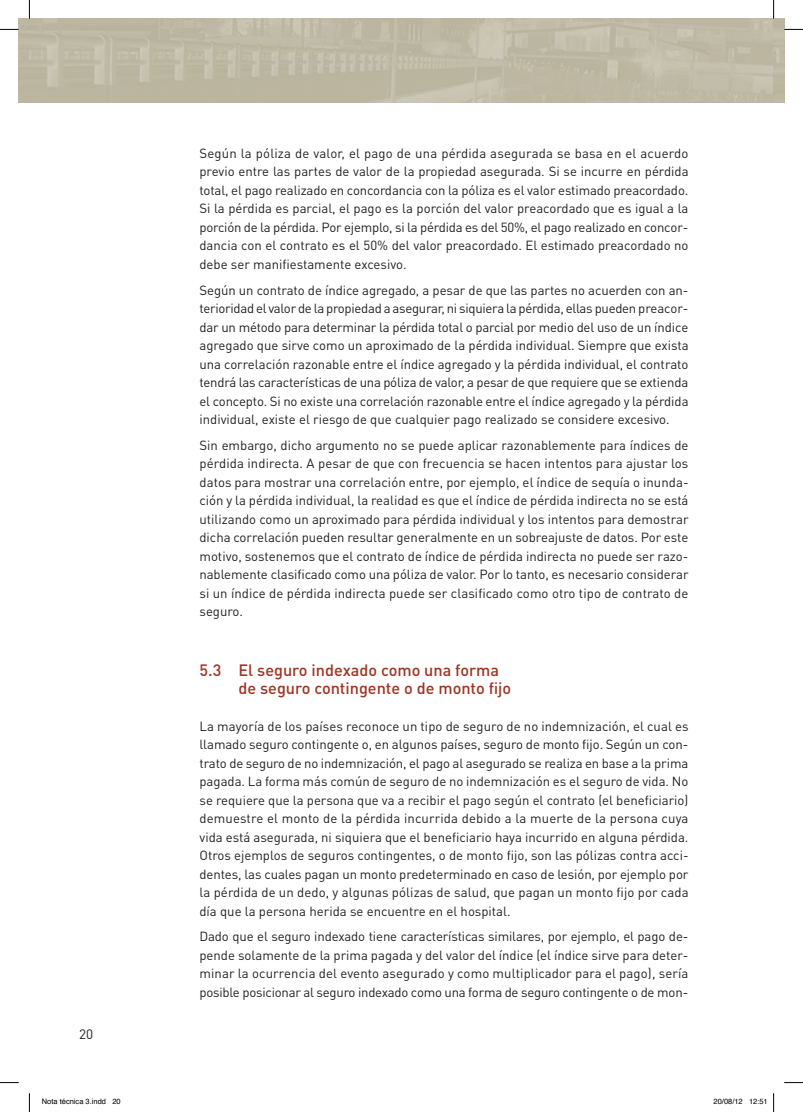
<style>
.page{position:relative;width:803px;height:1112px;background:#fff}
.page>*{position:absolute;margin:0;border:0;box-sizing:border-box;transform-origin:0 0}
.t1{font:500 16.25px/17.5px "DIN Pro";color:#a03422}
.t2{font:13.5px "DIN Pro";color:#231f20}
.t3{font:13.12px/18.5px "DIN Pro";color:#231f20;text-align:justify}
.t4{font:7.5px "Helvetica";color:#000}
</style>
<div class="page">
<img style="left:19px;top:19px;width:754px;height:83px">
<div style="left:773px;top:19px;width:11px;height:83px;background:#beb8a4"></div>
<svg style="left:0;top:29px;width:19px;height:1px"></svg>
<svg style="left:784px;top:29px;width:19px;height:1px"></svg>
<svg style="left:0;top:1082px;width:19px;height:1px"></svg>
<svg style="left:784px;top:1082px;width:19px;height:1px"></svg>
<svg style="left:29px;top:0;width:1px;height:19px"></svg>
<svg style="left:29px;top:1093px;width:1px;height:18px"></svg>
<svg style="left:773px;top:0;width:1px;height:19px"></svg>
<svg style="left:773px;top:1093px;width:1px;height:18px"></svg>
<p class="t3" style="left:199px;top:143px;width:491px">Según la póliza de valor, el pago de una pérdida asegurada se basa en el acuerdo previo entre las partes de valor de la propiedad asegurada. Si se incurre en pérdida total, el pago realizado en concordancia con la póliza es el valor estimado preacordado.<br>Si la pérdida es parcial, el pago es la porción del valor preacordado que es igual a la porción de la pérdida. Por ejemplo, si la pérdida es del 50%, el pago realizado en concor&shy;dancia con el contrato es el 50% del valor preacordado. El estimado preacordado no debe ser manifiestamente excesivo.</p>
<p class="t3" style="left:199px;top:280px;width:491px">Según un contrato de índice agregado, a pesar de que las partes no acuerden con an&shy;terioridad el valor de la propiedad a asegurar, ni siquiera la pérdida, ellas pueden preacor&shy;dar un método para determinar la pérdida total o parcial por medio del uso de un índice agregado que sirve como un aproximado de la pérdida individual. Siempre que exista una correlación razonable entre el índice agregado y la pérdida individual, el contrato tendrá las características de una póliza de valor, a pesar de que requiere que se extienda el concepto. Si no existe una correlación razonable entre el índice agregado y la pérdida individual, existe el riesgo de que cualquier pago realizado se considere excesivo.</p>
<p class="t3" style="left:199px;top:435px;width:491px">Sin embargo, dicho argumento no se puede aplicar razonablemente para índices de pérdida indirecta. A pesar de que con frecuencia se hacen intentos para ajustar los datos para mostrar una correlación entre, por ejemplo, el índice de sequía o inunda&shy;ción y la pérdida individual, la realidad es que el índice de pérdida indirecta no se está utilizando como un aproximado para pérdida individual y los intentos para demostrar dicha correlación pueden resultar generalmente en un sobreajuste de datos. Por este motivo, sostenemos que el contrato de índice de pérdida indirecta no puede ser razo&shy;nablemente clasificado como una póliza de valor. Por lo tanto, es necesario considerar si un índice de pérdida indirecta puede ser clasificado como otro tipo de contrato de seguro.</p>
<p class="t2" style="left:79px;top:1024px;width:16px">20</p>
<p class="t1" style="left:238px;top:660px;width:274px;text-indent:-39px">5.3 El seguro indexado como una forma de seguro contingente o de monto fijo</p>
<p class="t3" style="left:199px;top:715px;width:491px">La mayoría de los países reconoce un tipo de seguro de no indemnización, el cual es llamado seguro contingente o, en algunos países, seguro de monto fijo. Según un con&shy;trato de seguro de no indemnización, el pago al asegurado se realiza en base a la prima pagada. La forma más común de seguro de no indemnización es el seguro de vida. No se requiere que la persona que va a recibir el pago según el contrato (el beneficiario) demuestre el monto de la pérdida incurrida debido a la muerte de la persona cuya vida está asegurada, ni siquiera que el beneficiario haya incurrido en alguna pérdida.<br>Otros ejemplos de seguros contingentes, o de monto fijo, son las pólizas contra acci&shy;dentes, las cuales pagan un monto predeterminado en caso de lesión, por ejemplo por la pérdida de un dedo, y algunas pólizas de salud, que pagan un monto fijo por cada día que la persona herida se encuentre en el hospital.</p>
<p class="t3" style="left:199px;top:926px;width:490px">Dado que el seguro indexado tiene características similares, por ejemplo, el pago de&shy;pende solamente de la prima pagada y del valor del índice (el índice sirve para deter&shy;minar la ocurrencia del evento asegurado y como multiplicador para el pago), sería posible posicionar al seguro indexado como una forma de seguro contingente o de mon-</p>
<p class="t4" style="left:42px;top:1095px;width:80px">Nota técnica 3.indd 20</p>
<p class="t4" style="left:713px;top:1095px;width:56px">20/08/12 12:51</p>
</div>
